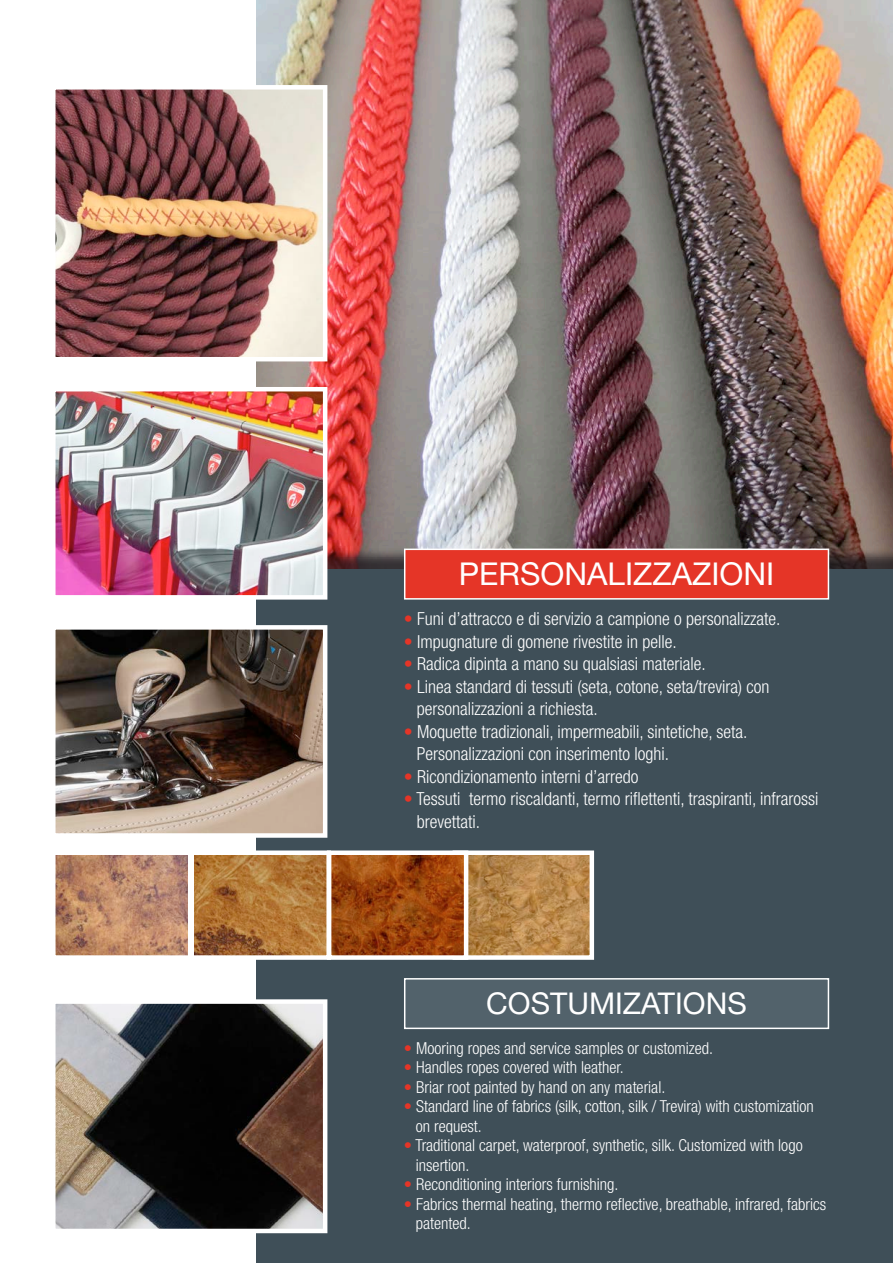
<style>
.page{position:relative;width:893px;height:1263px;background:#fff}
.page>*{position:absolute;margin:0;border:0;box-sizing:border-box;transform-origin:0 0}
.t1{font:31.5px "Helvetica Neue LT Std";color:#fff}
.t2{font:30px "Helvetica Neue LT Std";color:#fff}
.t3{font:300 condensed 18px/22.5px "Helvetica Neue LT Std";color:#fff}
.t4{font:300 condensed 16.5px/19.5px "Helvetica Neue LT Std";color:#fff}
.s1{color:#e53527}
</style>
<div class="page">
<img style="left:256px;top:0;width:637px;height:548px">
<div style="left:0;top:570px;width:893px;height:693px;background:#3f4f58"></div>
<img style="left:468px;top:855px;width:121px;height:100px">
<div style="left:453px;top:850px;width:141px;height:110px;border:4px solid #fff"></div>
<div style="left:404px;top:549px;width:425px;height:51px;background:#e53527;border:2px solid #fff"></div>
<div style="left:404px;top:978px;width:425px;height:51px;background:#52626b;border:2px solid #fff"></div>
<div style="left:0;top:0;width:255px;height:1263px;background:#fff"></div>
<img style="left:56px;top:90px;width:266px;height:266px">
<div style="left:51px;top:85px;width:276px;height:276px;border:4px solid #fff"></div>
<img style="left:56px;top:392px;width:266px;height:203px">
<div style="left:51px;top:387px;width:276px;height:213px;border:4px solid #fff"></div>
<img style="left:56px;top:630px;width:266px;height:203px">
<div style="left:51px;top:625px;width:276px;height:213px;border:4px solid #fff"></div>
<img style="left:56px;top:1004px;width:266px;height:224px">
<div style="left:51px;top:999px;width:276px;height:234px;border:4px solid #fff"></div>
<img style="left:56px;top:855px;width:131px;height:100px">
<div style="left:51px;top:850px;width:141px;height:110px;border:4px solid #fff"></div>
<svg style="left:332px;top:855px;width:131px;height:100px"></svg>
<div style="left:327px;top:850px;width:141px;height:110px;border:4px solid #fff"></div>
<svg style="left:194px;top:855px;width:132px;height:100px"></svg>
<div style="left:189px;top:850px;width:142px;height:110px;border:4px solid #fff"></div>
<h1 class="t1" style="left:459px;top:555px;width:317px">PERSONALIZZAZIONI</h1>
<p class="t3" style="left:404px;top:607px;width:378px"><span class="s1">•</span> Funi d’attracco e di servizio a campione o personalizzate.</p>
<p class="t3" style="left:404px;top:630px;width:274px"><span class="s1">•</span> Impugnature di gomene rivestite in pelle.</p>
<p class="t3" style="left:404px;top:652px;width:303px"><span class="s1">•</span> Radica dipinta a mano su qualsiasi materiale.</p>
<p class="t3" style="left:417px;top:675px;width:354px;text-indent:-13px"><span class="s1">•</span> Linea standard di tessuti (seta, cotone, seta/trevira) con personalizzazioni a richiesta.</p>
<p class="t3" style="left:417px;top:720px;width:332px;text-indent:-13px"><span class="s1">•</span> Moquette tradizionali, impermeabili, sintetiche, seta.<br>Personalizzazioni con inserimento loghi.</p>
<p class="t3" style="left:404px;top:765px;width:236px"><span class="s1">•</span> Ricondizionamento interni d’arredo</p>
<p class="t3" style="left:417px;top:787px;width:403px;text-indent:-13px"><span class="s1">•</span> Tessuti termo riscaldanti, termo riflettenti, traspiranti, infrarossi brevettati.</p>
<h2 class="t2" style="left:486px;top:985px;width:262px">COSTUMIZATIONS</h2>
<p class="t4" style="left:404px;top:1038px;width:311px"><span class="s1">•</span> Mooring ropes and service samples or customized.</p>
<p class="t4" style="left:404px;top:1057px;width:221px"><span class="s1">•</span> Handles ropes covered with leather.</p>
<p class="t4" style="left:404px;top:1077px;width:263px"><span class="s1">•</span> Briar root painted by hand on any material.</p>
<p class="t4" style="left:416px;top:1096px;width:400px;text-indent:-12px"><span class="s1">•</span> Standard line of fabrics (silk, cotton, silk / Trevira) with customization on request.</p>
<p class="t4" style="left:416px;top:1135px;width:388px;text-indent:-12px"><span class="s1">•</span> Traditional carpet, waterproof, synthetic, silk. Customized with logo insertion.</p>
<p class="t4" style="left:404px;top:1174px;width:216px"><span class="s1">•</span> Reconditioning interiors furnishing.</p>
<p class="t4" style="left:416px;top:1194px;width:412px;text-indent:-12px"><span class="s1">•</span> Fabrics thermal heating, thermo reflective, breathable, infrared, fabrics patented.</p>
</div>
